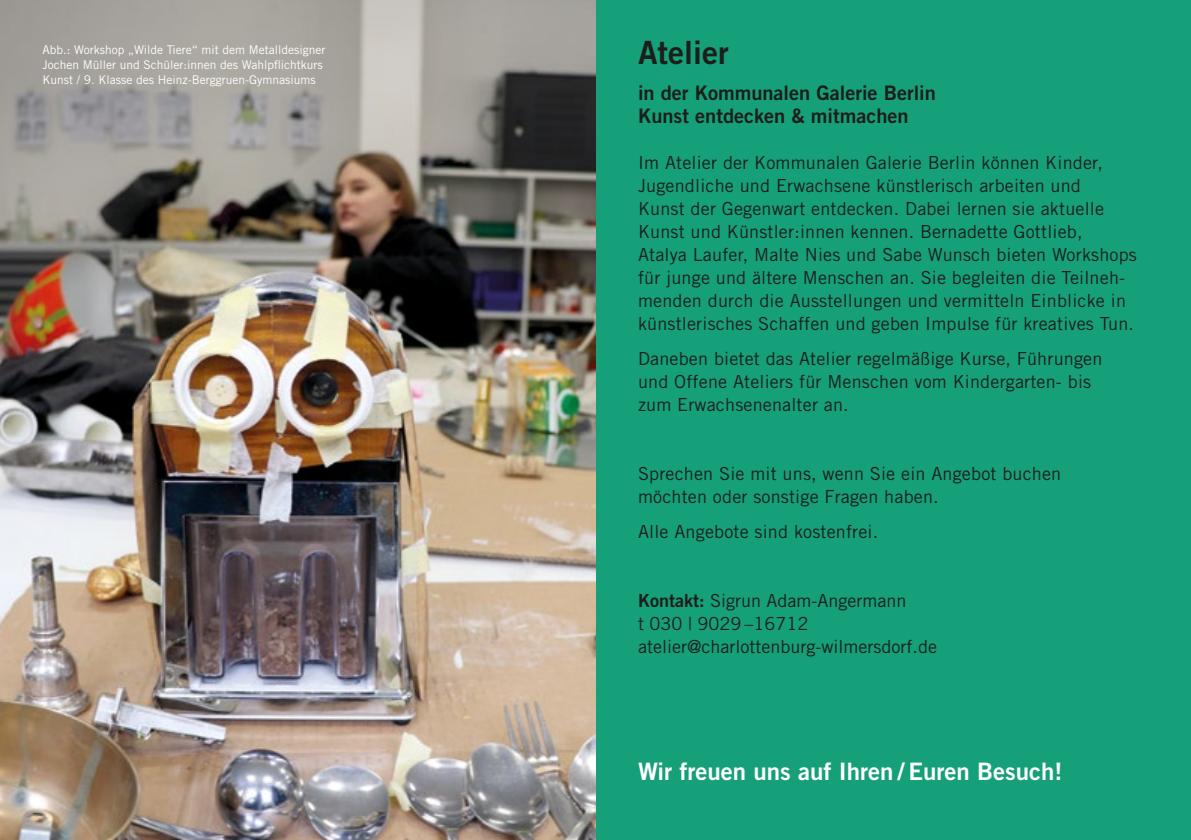
<style>
.page{position:relative;width:1191px;height:840px;background:#fff}
.page>*{position:absolute;margin:0;border:0;box-sizing:border-box;transform-origin:0 0}
.t1{font:32px "Trade Gothic LT Std Bd 2";color:#1d1d1b}
.t2{font:24px "Trade Gothic LT Std Bd 2";color:#fff}
.t3{font:20px/23px "Trade Gothic LT Std Bd 2";color:#1d1d1b}
.t4{font:18px/23px "Trade Gothic LT Std";letter-spacing:.01em;color:#1d1d1b}
.t5{font:12px/15px "Trade Gothic LT Std";color:#fff}
.s1{font-family:"Trade Gothic LT Std Bd 2"}
</style>
<div class="page">
<div style="left:595px;top:0;width:596px;height:839px;background:#15a079"></div>
<img style="left:0;top:0;width:595px;height:839px">
<p class="t5" style="left:43px;top:42px;width:284px">Abb.: Workshop „Wilde Tiere“ mit dem Metalldesigner<br>Jochen Müller und Schüler:innen des Wahlpflichtkurs<br>Kunst / 9. Klasse des Heinz-Berggruen-Gymnasiums</p>
<h1 class="t1" style="left:638px;top:33px;width:92px">Atelier</h1>
<p class="t3" style="left:638px;top:81px;width:299px">in der Kommunalen Galerie Berlin<br>Kunst entdecken &amp; mitmachen</p>
<p class="t4" style="left:638px;top:151px;width:500px">Im Atelier der Kommunalen Galerie Berlin können Kinder, Jugendliche und Erwachsene künstlerisch arbeiten und<br>Kunst der Gegenwart entdecken. Dabei lernen sie aktuelle Kunst und Künstler:innen kennen. Bernadette Gottlieb,<br>Atalya Laufer, Malte Nies und Sabe Wunsch bieten Workshops für junge und ältere Menschen an. Sie begleiten die Teilneh&shy;menden durch die Ausstellungen und vermitteln Einblicke in künstlerisches Schaffen und geben Impulse für kreatives Tun.</p>
<p class="t4" style="left:638px;top:346px;width:466px">Daneben bietet das Atelier regelmäßige Kurse, Führungen und Offene Ateliers für Menschen vom Kindergarten- bis zum Erwachsenenalter an.</p>
<p class="t4" style="left:638px;top:461px;width:425px">Sprechen Sie mit uns, wenn Sie ein Angebot buchen möchten oder sonstige Fragen haben.</p>
<p class="t4" style="left:638px;top:519px;width:242px">Alle Angebote sind kostenfrei.</p>
<p class="t4" style="left:638px;top:588px;width:300px"><span class="s1">Kontakt:</span> Sigrun Adam-Angermann<br>t 030 | 9029 –16712 atelier@charlottenburg-wilmersdorf.de</p>
<h2 class="t2" style="left:638px;top:755px;width:426px">Wir freuen uns auf Ihren / Euren Besuch!</h2>
</div>
